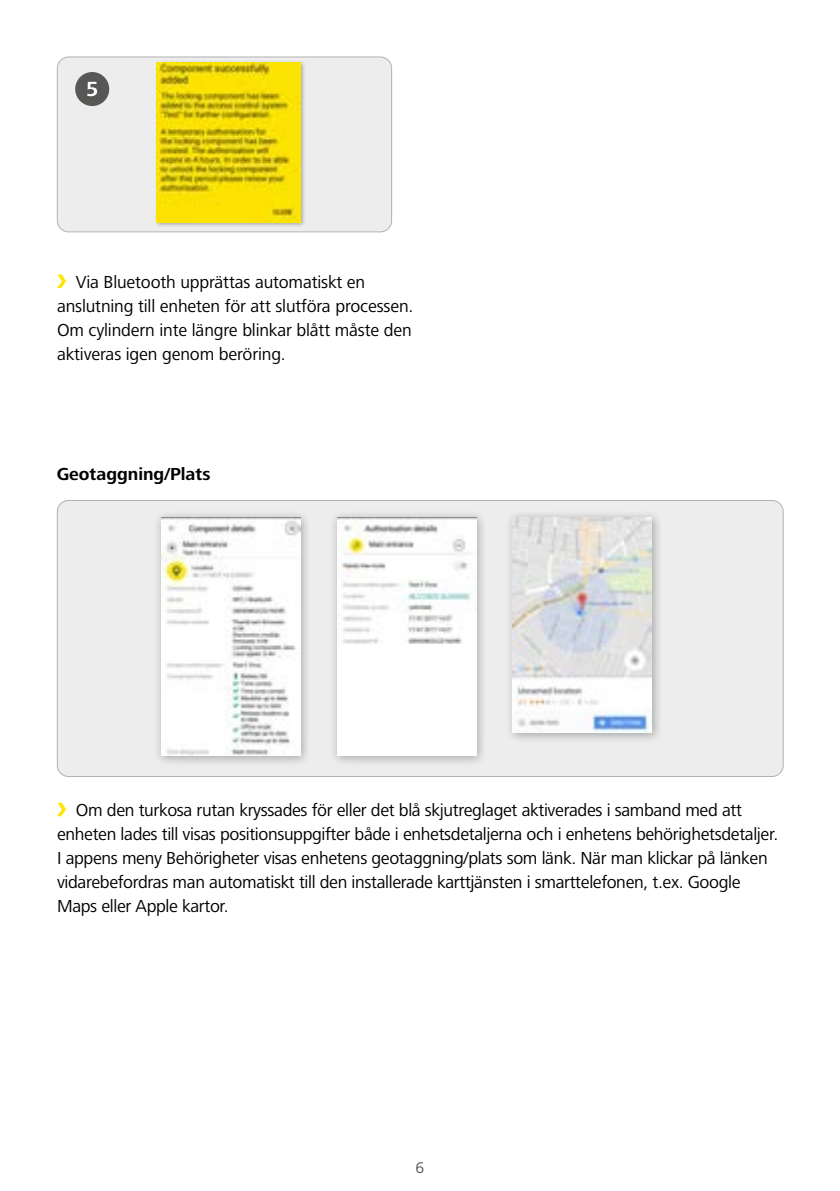
<style>
.page{position:relative;width:840px;height:1191px;background:#fff}
.page>*{position:absolute;margin:0;border:0;box-sizing:border-box;transform-origin:0 0}
.t1{font:18px/24px "Frutiger Next LTCE";letter-spacing:-.02em;color:#000}
.t2{font:700 18px "Frutiger Next LTCE";color:#000}
.t3{font:16px "Frutiger Next LTCE";color:#575756}
</style>
<div class="page">
<div style="left:57px;top:57px;width:334px;height:175px;background:#ededed;border-radius:11px"></div>
<div style="left:57px;top:57px;width:334px;height:175px;border:1px solid #b3b2b2;border-radius:11px"></div>
<div style="left:75px;top:72px;width:34px;height:34px;background:#575756;border-radius:50%"></div>
<svg style="left:87px;top:82px;width:10px;height:14px"></svg>
<div style="left:155px;top:60px;width:150px;height:166px;background:#000;opacity:.3"></div>
<img style="left:157px;top:62px;width:143px;height:160px">
<svg style="left:57px;top:274px;width:9px;height:14px"></svg>
<svg style="left:57px;top:802px;width:9px;height:14px"></svg>
<div style="left:57px;top:500px;width:725px;height:276px;background:#ededed;border-radius:11px"></div>
<div style="left:154px;top:511px;width:156px;height:256px;background:#000;opacity:.3"></div>
<img style="left:161px;top:518px;width:139px;height:237px">
<div style="left:330px;top:511px;width:156px;height:256px;background:#000;opacity:.3"></div>
<img style="left:337px;top:518px;width:139px;height:237px">
<div style="left:505px;top:511px;width:156px;height:232px;background:#000;opacity:.3"></div>
<img style="left:512px;top:518px;width:139px;height:214px">
<p class="t1" style="left:57px;top:270px;width:358px;text-indent:19px">Via Bluetooth upprättas automatiskt en anslutning till enheten för att slutföra processen.<br>Om cylindern inte längre blinkar blått måste den aktiveras igen genom beröring.</p>
<p class="t2" style="left:57px;top:464px;width:155px">Geotaggning/Plats</p>
<p class="t1" style="left:57px;top:798px;width:722px;text-indent:19px">Om den turkosa rutan kryssades för eller det blå skjutreglaget aktiverades i samband med att enheten lades till visas positionsuppgifter både i enhetsdetaljerna och i enhetens behörighetsdetaljer.<br>I appens meny Behörigheter visas enhetens geotaggning/plats som länk. När man klickar på länken vidarebefordras man automatiskt till den installerade karttjänsten i smarttelefonen, t.ex. Google Maps eller Apple kartor.</p>
<p class="t3" style="left:415px;top:1158px;width:10px">6</p>
</div>
